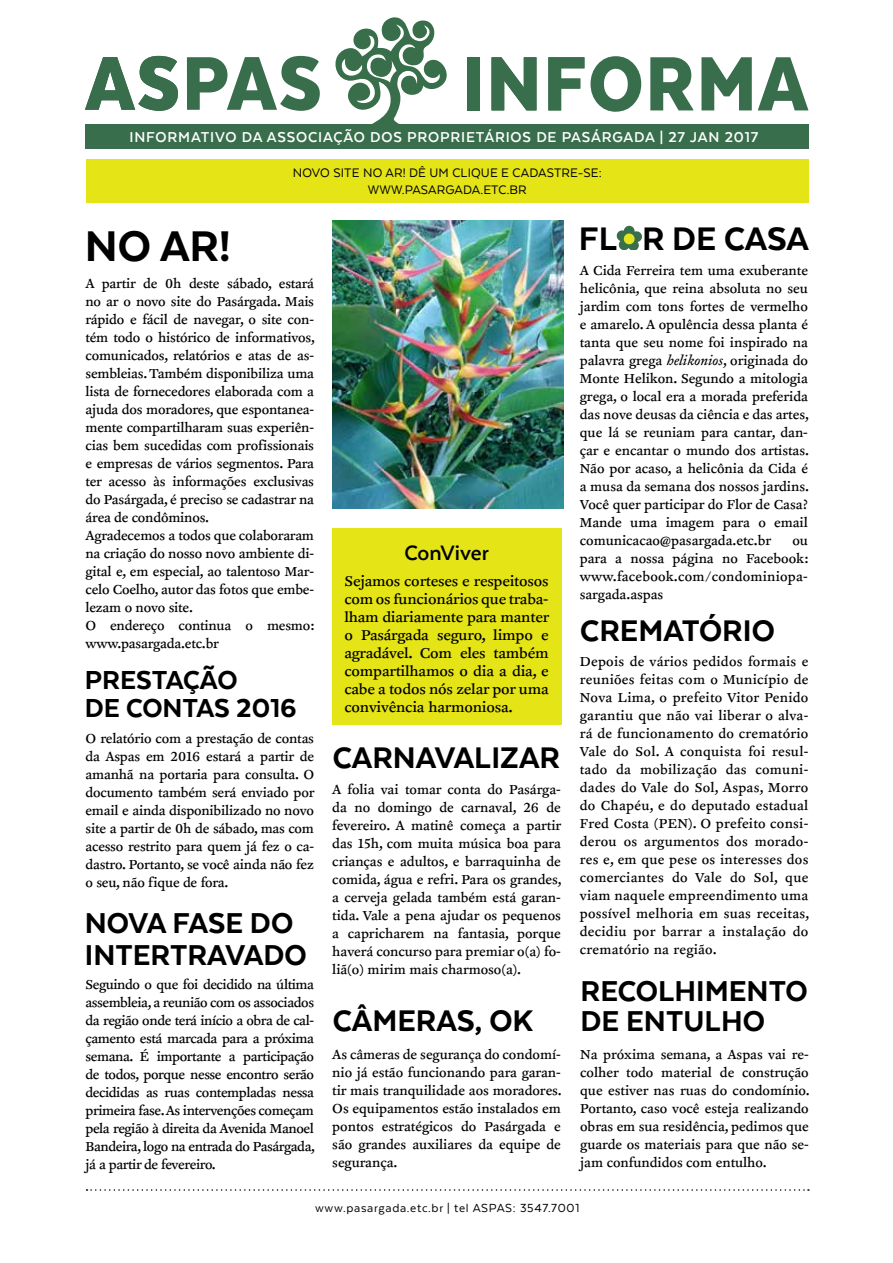
<style>
.page{position:relative;width:893px;height:1263px;background:#fff}
.page>*{position:absolute;margin:0;border:0;box-sizing:border-box;transform-origin:0 0}
.t1{font:900 88.65px "Texta Narrow";letter-spacing:.025em;color:#386e4b}
.t2{font:900 87.75px "Texta Narrow";letter-spacing:.025em;color:#386e4b}
.t3{font:800 49.5px "Texta";color:#000}
.t4{font:800 37.5px "Texta";color:#000}
.t5{font:800 34.35px "Texta";color:#000}
.t6{font:800 33.15px/32.5px "Texta";color:#000}
.t7{font:800 30px/28.5px "Texta";color:#000}
.t8{font:700 24px "Texta";color:#000}
.t9{font:700 16.5px "Texta";letter-spacing:.05em;color:#fff}
.t10{font:15px/18px "Clifford Nine Roman LF";letter-spacing:-.01em;color:#000;text-align:justify}
.t11{font:15px/18px "Clifford Six Roman LF";letter-spacing:-.01em;color:#000;text-align:justify}
.t12{font:14.25px/17.1px "Texta";letter-spacing:.01em;color:#000;text-align:center}
.t13{font:13.5px "Texta";letter-spacing:.05em;color:#000}
.s1{font-family:"Clifford Nine";font-style:italic}
</style>
<div class="page">
<div style="left:86px;top:159px;width:723px;height:44px;background:#e4e417"></div>
<div style="left:85px;top:124px;width:723px;height:25px;background:#386e4b"></div>
<svg style="left:335px;top:17px;width:112px;height:107px"></svg>
<svg style="left:87px;top:1189px;width:722px;height:2px"></svg>
<svg style="left:617px;top:226px;width:25px;height:24px"></svg>
<div style="left:332px;top:528px;width:229px;height:197px;background:#e4e417"></div>
<img style="left:333px;top:221px;width:230px;height:288px">
<h2 class="t2" style="left:86px;top:38px;width:237px">ASPAS</h2>
<h1 class="t1" style="left:462px;top:38px;width:347px">INFORMA</h1>
<p class="t9" style="left:129px;top:129px;width:630px">INFORMATIVO DA ASSOCIAÇÃO DOS PROPRIETÁRIOS DE PASÁRGADA | 27 JAN 2017</p>
<p class="t12" style="left:293px;top:164px;width:310px">NOVO SITE NO AR! DÊ UM CLIQUE E CADASTRE-SE:<br>WWW.PASARGADA.ETC.BR</p>
<h3 class="t3" style="left:85px;top:221px;width:147px">NO AR!</h3>
<h3 class="t4" style="left:579px;top:219px;width:232px">FL R DE CASA</h3>
<p class="t10" style="left:85px;top:275px;width:231px;text-align:left">A partir de 0h deste sábado, estará no ar o novo site do Pasárgada. Mais rápido e fácil de navegar, o site con&shy;tém todo o histórico de informativos, comunicados, relatórios e atas de as&shy;sembleias. Também disponibiliza uma lista de fornecedores elaborada com a ajuda dos moradores, que espontanea&shy;mente compartilharam suas experiên&shy;cias bem sucedidas com profissionais e empresas de vários segmentos. Para ter acesso às informações exclusivas do Pasárgada, é preciso se cadastrar na área de condôminos.<br>Agradecemos a todos que colaboraram na criação do nosso novo ambiente di&shy;gital e, em especial, ao talentoso Mar&shy;celo Coelho, autor das fotos que embe&shy;lezam o novo site.<br>O endereço continua o mesmo: www.pasargada.etc.br</p>
<h3 class="t7" style="left:85px;top:665px;width:213px">PRESTAÇÃO<br>DE CONTAS 2016</h3>
<p class="t10" style="left:85px;top:730px;width:230px">O relatório com a prestação de contas da Aspas em 2016 estará a partir de amanhã na portaria para consulta. O documento também será enviado por email e ainda disponibilizado no novo site a partir de 0h de sábado, mas com acesso restrito para quem já fez o ca&shy;dastro. Portanto, se você ainda não fez o seu, não fique de fora.</p>
<h3 class="t6" style="left:85px;top:906px;width:223px">NOVA FASE DO<br>INTERTRAVADO</h3>
<p class="t10" style="left:85px;top:976px;width:231px">Seguindo o que foi decidido na última assembleia, a reunião com os associados da região onde terá início a obra de cal&shy;çamento está marcada para a próxima semana. É importante a participação de todos, porque nesse encontro serão decididas as ruas contempladas nessa primeira fase. As intervenções começam pela região à direita da Avenida Manoel Bandeira, logo na entrada do Pasárgada, já a partir de fevereiro.</p>
<h3 class="t8" style="left:404px;top:540px;width:86px">ConViver</h3>
<p class="t11" style="left:344px;top:573px;width:206px">Sejamos corteses e respeitosos com os funcionários que traba&shy;lham diariamente para manter o Pasárgada seguro, limpo e agradável. Com eles também compartilhamos o dia a dia, e cabe a todos nós zelar por uma convivência harmoniosa.</p>
<h3 class="t5" style="left:333px;top:740px;width:229px">CARNAVALIZAR</h3>
<p class="t10" style="left:332px;top:781px;width:231px">A folia vai tomar conta do Pasárga&shy;da no domingo de carnaval, 26 de fevereiro. A matinê começa a partir das 15h, com muita música boa para crianças e adultos, e barraquinha de comida, água e refri. Para os grandes, a cerveja gelada também está garan&shy;tida. Vale a pena ajudar os pequenos a capricharem na fantasia, porque haverá concurso para premiar o(a) fo&shy;liã(o) mirim mais charmoso(a).</p>
<h3 class="t5" style="left:333px;top:1003px;width:202px">CÂMERAS, OK</h3>
<p class="t10" style="left:580px;top:262px;width:231px">A Cida Ferreira tem uma exuberante helicônia, que reina absoluta no seu jardim com tons fortes de vermelho e amarelo. A opulência dessa planta é tanta que seu nome foi inspirado na palavra grega <span class="s1">helikonios</span>, originada do Monte Helikon. Segundo a mitologia grega, o local era a morada preferida das nove deusas da ciência e das artes, que lá se reuniam para cantar, dan&shy;çar e encantar o mundo dos artistas.<br>Não por acaso, a helicônia da Cida é a musa da semana dos nossos jardins.<br>Você quer participar do Flor de Casa?<br>Mande uma imagem para o email comunicacao@pasargada.etc.br</p>
<p class="t10" style="left:580px;top:532px;width:231px;text-indent:213px">ou para a nossa página no Facebook: www.facebook.com/condominiopa&shy;sargada.aspas</p>
<h3 class="t5" style="left:580px;top:613px;width:196px">CREMATÓRIO</h3>
<p class="t10" style="left:580px;top:653px;width:231px">Depois de vários pedidos formais e reuniões feitas com o Município de Nova Lima, o prefeito Vitor Penido garantiu que não vai liberar o alva&shy;rá de funcionamento do crematório Vale do Sol. A conquista foi resul&shy;tado da mobilização das comuni&shy;dades do Vale do Sol, Aspas, Morro do Chapéu, e do deputado estadual Fred Costa (PEN). O prefeito consi&shy;derou os argumentos dos morado&shy;res e, em que pese os interesses dos comerciantes do Vale do Sol, que viam naquele empreendimento uma possível melhoria em suas receitas, decidiu por barrar a instalação do crematório na região.</p>
<h3 class="t6" style="left:581px;top:976px;width:229px;line-height:29.8px">RECOLHIMENTO<br>DE ENTULHO</h3>
<p class="t10" style="left:332px;top:1046px;width:231px">As câmeras de segurança do condomí&shy;nio já estão funcionando para garan&shy;tir mais tranquilidade aos moradores.<br>Os equipamentos estão instalados em pontos estratégicos do Pasárgada e são grandes auxiliares da equipe de segurança.</p>
<p class="t10" style="left:580px;top:1046px;width:231px">Na próxima semana, a Aspas vai re&shy;colher todo material de construção que estiver nas ruas do condomínio.<br>Portanto, caso você esteja realizando obras em sua residência, pedimos que guarde os materiais para que não se&shy;jam confundidos com entulho.</p>
<p class="t13" style="left:315px;top:1201px;width:266px">www.pasargada.etc.br | tel ASPAS: 3547.7001</p>
</div>
